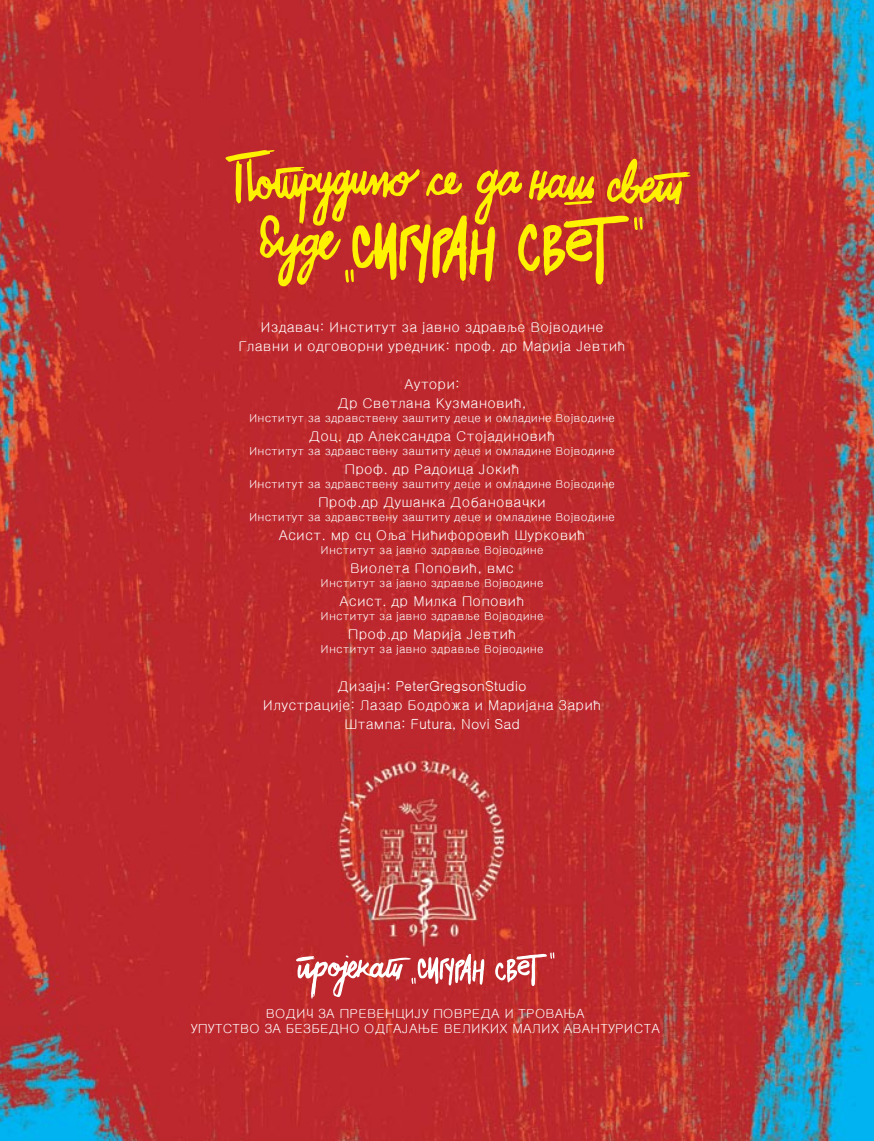
<style>
.page{position:relative;width:874px;height:1141px;background:#fff}
.page>*{position:absolute;margin:0;border:0;box-sizing:border-box;transform-origin:0 0}
.t1{font:14px/18.9px "Gulim";color:#fff;text-align:center}
.t2{font:13.12px/15.8px "Gulim";color:#fff;text-align:center}
.t3{font:11.38px "Gulim";color:#fff}
</style>
<div class="page">
<img style="left:0;top:0;width:873px;height:1141px">
<svg style="left:225px;top:149px;width:465px;height:138px;background:#cd5a23"></svg>
<svg style="left:495px;top:952px;width:59px;height:34px"></svg>
<svg style="left:296px;top:954px;width:188px;height:45px"></svg>
<p class="t1" style="left:238px;top:318px;width:388px">Издавач: Институт за јавно здравље Војводине<br>Главни и одговорни уредник: проф. др Марија Јевтић</p>
<p class="t1" style="left:337px;top:375px;width:190px">Аутори:<br>Др Светлана Кузмановић,</p>
<p class="t3" style="left:249px;top:412px;width:367px">Институт за здравствену заштиту деце и омладине Војводине</p>
<p class="t1" style="left:309px;top:427px;width:247px">Доц. др Александра Стојадиновић</p>
<p class="t3" style="left:249px;top:445px;width:367px">Институт за здравствену заштиту деце и омладине Војводине</p>
<p class="t1" style="left:344px;top:460px;width:176px">Проф. др Радоица Јокић</p>
<p class="t3" style="left:249px;top:478px;width:367px">Институт за здравствену заштиту деце и омладине Војводине</p>
<p class="t1" style="left:318px;top:493px;width:229px">Проф.др Душанка Добановачки</p>
<p class="t3" style="left:249px;top:511px;width:367px">Институт за здравствену заштиту деце и омладине Војводине</p>
<p class="t1" style="left:278px;top:526px;width:308px">Асист. мр сц Оља Нићифоровић Шурковић</p>
<p class="t3" style="left:320px;top:544px;width:224px">Институт за јавно здравље Војводине</p>
<p class="t1" style="left:350px;top:559px;width:165px">Виолета Поповић, вмс</p>
<p class="t3" style="left:320px;top:577px;width:224px">Институт за јавно здравље Војводине</p>
<p class="t1" style="left:339px;top:591px;width:186px">Асист. др Милка Поповић</p>
<p class="t3" style="left:320px;top:610px;width:224px">Институт за јавно здравље Војводине</p>
<p class="t1" style="left:348px;top:624px;width:170px">Проф.др Марија Јевтић</p>
<p class="t3" style="left:320px;top:643px;width:224px">Институт за јавно здравље Војводине</p>
<p class="t1" style="left:263px;top:676px;width:339px">Дизајн: PeterGregsonStudio<br>Илустрације: Лазар Бодрожа и Маријана Зарић<br>Штампа: Futura, Novi Sad</p>
<p class="t2" style="left:191px;top:1005px;width:470px">ВОДИЧ ЗА ПРЕВЕНЦИЈУ ПОВРЕДА И ТРОВАЊА<br>УПУТСТВО ЗА БЕЗБЕДНО ОДГАЈАЊЕ ВЕЛИКИХ МАЛИХ АВАНТУРИСТА</p>
</div>
